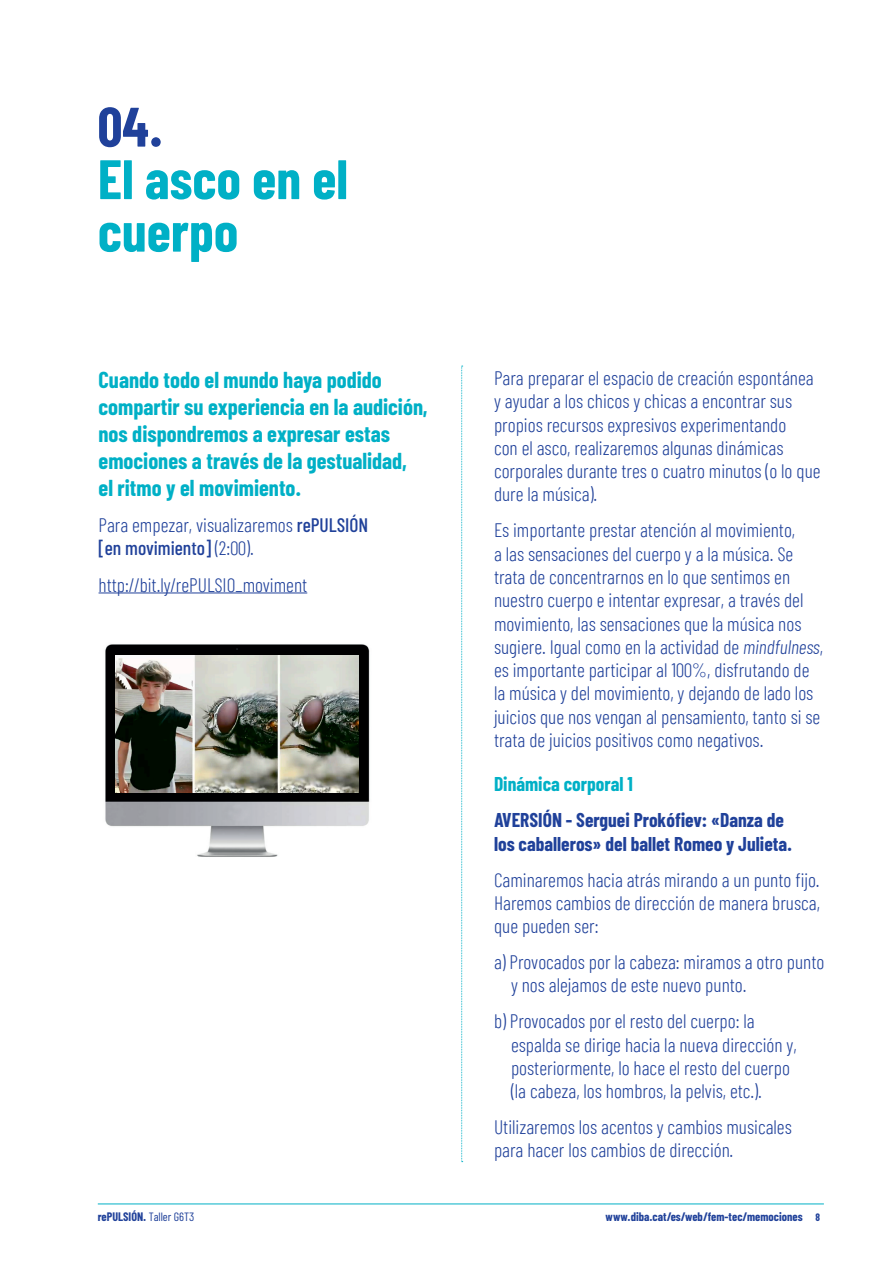
<style>
.page{position:relative;width:893px;height:1263px;background:#fff}
.page>*{position:absolute;margin:0;border:0;box-sizing:border-box;transform-origin:0 0}
.TITULO_GRANDE_BUENO{font:700 55.5px/52.5px "Barlow Condensed";color:#00b0c6}
.TITULO_GRANDE_BUENO-2{font:700 55.5px "Barlow Condensed";color:#20419a}
.ENTRADILLAS{font:700 22.5px/27px "Barlow Condensed";color:#00b0c6}
.text_seguit{font:300 19.5px/23.2px "Barlow Condensed";color:#20419a}
.text_seguit-2{font:700 19.5px/23.2px "Barlow Condensed";color:#20419a}
.DINAMICA{font:700 19.5px "Barlow Condensed";color:#00b0c6}
.t1{font:700 12px "Barlow Condensed";color:#20419a}
.s1{font-weight:500}
.s2{font-style:italic}
.s3{font-weight:400}
.s4{font-size:10.5px}
</style>
<div class="page">
<hr style="left:98px;top:1204px;width:726px;height:1px;background:#00b0c6">
<svg style="left:461px;top:366px;width:2px;height:796px"></svg>
<hr style="left:99px;top:592px;width:208px;height:1px;background:#20419a">
<img style="left:105px;top:644px;width:265px;height:213px">
<img style="left:116px;top:655px;width:242px;height:137px">
<p class="TITULO_GRANDE_BUENO-2" style="left:98px;top:92px;width:67px">04.</p>
<p class="TITULO_GRANDE_BUENO" style="left:98px;top:151px;width:252px">El asco en el cuerpo</p>
<p class="ENTRADILLAS" style="left:99px;top:366px;width:331px">Cuando todo el mundo haya podido compartir su experiencia en la audición, nos dispondremos a expresar estas emociones a través de la gestualidad,<br>el ritmo y el movimiento.</p>
<p class="text_seguit" style="left:99px;top:515px;width:271px">Para empezar, visualizaremos <span class="s1">rePULSIÓN [en movimiento]</span> (2:00).</p>
<p class="text_seguit" style="left:99px;top:574px;width:210px">http://bit.ly/rePULSIO_moviment</p>
<p class="text_seguit" style="left:494px;top:368px;width:328px">Para preparar el espacio de creación espontánea y ayudar a los chicos y chicas a encontrar sus propios recursos expresivos experimentando<br>con el asco, realizaremos algunas dinámicas corporales durante tres o cuatro minutos (o lo que dure la música).</p>
<p class="text_seguit" style="left:494px;top:520px;width:331px">Es importante prestar atención al movimiento,<br>a las sensaciones del cuerpo y a la música. Se trata de concentrarnos en lo que sentimos en nuestro cuerpo e intentar expresar, a través del movimiento, las sensaciones que la música nos sugiere. Igual como en la actividad de <span class="s2">mindfulness</span>, es importante participar al 100%, disfrutando de la música y del movimiento, y dejando de lado los juicios que nos vengan al pensamiento, tanto si se trata de juicios positivos como negativos.</p>
<p class="DINAMICA" style="left:494px;top:772px;width:140px">Dinámica corporal 1</p>
<p class="text_seguit-2" style="left:494px;top:808px;width:300px">AVERSIÓN - Serguei Prokófiev: «Danza de los caballeros» del ballet Romeo y Julieta.</p>
<p class="text_seguit" style="left:494px;top:869px;width:328px;text-align:justify">Caminaremos hacia atrás mirando a un punto fijo.<br>Haremos cambios de dirección de manera brusca, que pueden ser:</p>
<p class="text_seguit" style="left:511px;top:951px;width:315px;text-indent:-17px">a) Provocados por la cabeza: miramos a otro punto y nos alejamos de este nuevo punto.</p>
<p class="text_seguit" style="left:511px;top:1011px;width:287px;text-indent:-17px">b) Provocados por el resto del cuerpo: la espalda se dirige hacia la nueva dirección y, posteriormente, lo hace el resto del cuerpo (la cabeza, los hombros, la pelvis, etc.).</p>
<p class="text_seguit" style="left:494px;top:1117px;width:299px">Utilizaremos los acentos y cambios musicales para hacer los cambios de dirección.</p>
<p class="t1" style="left:98px;top:1209px;width:98px">rePULSIÓN. <span class="s3">Taller G6T3</span></p>
<p class="t1" style="left:606px;top:1209px;width:216px">www.diba.cat/es/web/fem-tec/memociones <span class="s4">8</span></p>
</div>
